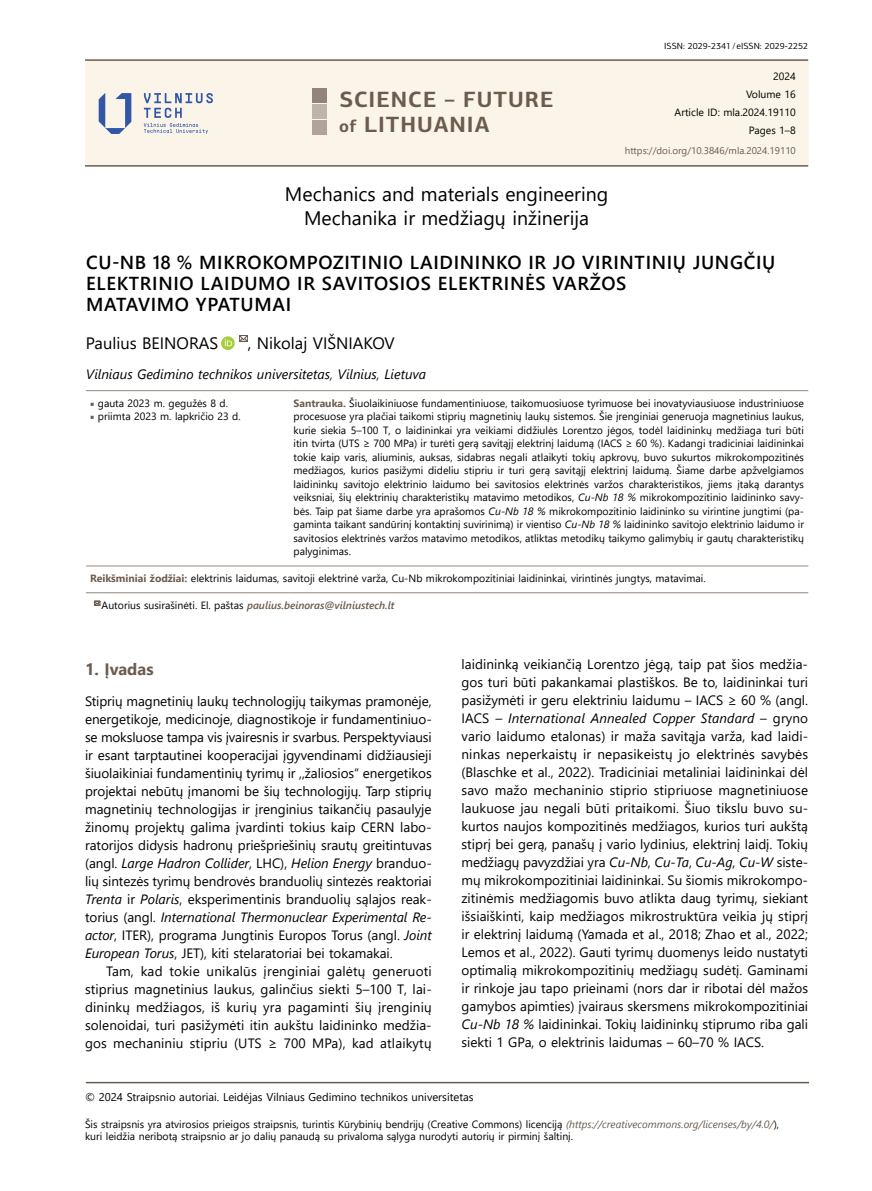
<style>
.page{position:relative;width:872px;height:1191px;background:#fff}
.page>*{position:absolute;margin:0;border:0;box-sizing:border-box;transform-origin:0 0}
.t1{font:700 22.05px/24.8px "PF Centro Sans Pro";letter-spacing:.045em;color:#6c5c4e}
.t2{font:19.5px/23.4px "Segoe UI";color:#000;text-align:center}
.t3{font:600 18.75px/21px "Segoe UI";letter-spacing:.035em;color:#000}
.t4{font:16.5px "Segoe UI";color:#000}
.t5{font:700 16.5px "Segoe UI";color:#6c5c4e}
.t6{font:13.5px/18px "Segoe UI";color:#000;text-align:justify}
.t7{font:italic 13.5px "Segoe UI";color:#000}
.t8{font:11.25px "Segoe UI";color:#000}
.t9{font:10.5px/13.5px "Segoe UI";color:#000}
.t10{font:italic 600 10.5px "Segoe UI";color:#6c5c4e}
.t11{font:9.75px "Segoe UI";color:#6c5c4e}
.t12{font:9px "PF Centro Sans Pro";color:#000}
.s1{font-size:17.25px}
.s2{font-weight:300}
.s3{font-family:"Minion Pro";color:#6c5c4e}
.s4{font-weight:700;color:#6c5c4e}
.s5{font-style:italic}
.s6{font-weight:400;font-style:normal;color:#000}
.s7{font-style:italic;color:#6c5c4e}
</style>
<div class="page">
<hr style="left:86px;top:1081px;width:723px;height:2px;background:#6c5c4e">
<div style="left:85px;top:61px;width:723px;height:104px;background:#fbf4e9"></div>
<hr style="left:85px;top:59px;width:723px;height:2px;background:#6c5c4e">
<hr style="left:85px;top:165px;width:723px;height:2px;background:#6c5c4e">
<svg style="left:99px;top:93px;width:32px;height:41px"></svg>
<svg style="left:144px;top:93px;width:69px;height:41px"></svg>
<div style="left:312px;top:89px;width:14px;height:14px;background:#928478"></div>
<div style="left:312px;top:120px;width:14px;height:14px;background:#afa39a"></div>
<div style="left:312px;top:104px;width:14px;height:15px;background:#bdb4ac"></div>
<svg style="left:221px;top:336px;width:14px;height:14px"></svg>
<svg style="left:225px;top:339px;width:7px;height:7px"></svg>
<svg style="left:239px;top:335px;width:9px;height:7px"></svg>
<hr style="left:86px;top:390px;width:203px;height:1px;background:#a09388">
<hr style="left:289px;top:390px;width:519px;height:1px;background:#a09388">
<hr style="left:86px;top:565px;width:203px;height:1px;background:#a09388">
<hr style="left:289px;top:565px;width:519px;height:1px;background:#a09388">
<hr style="left:86px;top:592px;width:203px;height:1px;background:#a09388">
<hr style="left:289px;top:592px;width:519px;height:1px;background:#a09388">
<svg style="left:93px;top:600px;width:8px;height:6px"></svg>
<h1 class="t1" style="left:339px;top:87px;width:216px">SCIENCE – FUTURE <span class="s1">of</span> LITHUANIA</h1>
<h2 class="t2" style="left:285px;top:181px;width:325px">Mechanics and materials engineering<br>Mechanika ir medžiagų inžinerija</h2>
<p class="t12" style="left:664px;top:41px;width:145px">ISSN: 2029-2341/eISSN: 2029-2252</p>
<p class="t9" style="left:674px;top:66px;width:123px;line-height:18.1px;text-align:right">2024<br>Volume 16<br>Article ID: mla.2024.19110<br>Pages 1–8</p>
<p class="t11" style="left:625px;top:141px;width:172px">https://doi.org/10.3846/mla.2024.19110</p>
<h3 class="t3" style="left:86px;top:250px;width:690px">CU-NB 18 % MIKROKOMPOZITINIO LAIDININKO IR JO VIRINTINIŲ JUNGČIŲ<br>ELEKTRINIO LAIDUMO IR SAVITOSIOS ELEKTRINĖS VARŽOS<br>MATAVIMO YPATUMAI</h3>
<p class="t4" style="left:86px;top:328px;width:134px">Paulius BEINORAS</p>
<p class="t4" style="left:248px;top:328px;width:148px">, Nikolaj VIŠNIAKOV</p>
<p class="t7" style="left:86px;top:362px;width:342px">Vilniaus Gedimino technikos universitetas<span class="s2">,</span> Vilnius<span class="s2">,</span> Lietuva</p>
<p class="t9" style="left:90px;top:395px;width:139px"><span class="s3">■</span> gauta 2023 m. gegužės 8 d.</p>
<p class="t9" style="left:90px;top:409px;width:152px"><span class="s3">■</span> priimta 2023 m. lapkričio 23 d.</p>
<p class="t9" style="left:293px;top:395px;width:512px;text-align:justify"><span class="s4">Santrauka.</span> Šiuolaikiniuose fundamentiniuose, taikomuosiuose tyrimuose bei inovatyviausiuose industriniuose procesuose yra plačiai taikomi stiprių magnetinių laukų sistemos. Šie įrenginiai generuoja magnetinius laukus, kurie siekia 5–100 T, o laidininkai yra veikiami didžiulės Lorentzo jėgos, todėl laidininkų medžiaga turi būti itin tvirta (UTS ≥ 700 MPa) ir turėti gerą savitąjį elektrinį laidumą (IACS ≥ 60 %). Kadangi tradiciniai laidininkai tokie kaip varis, aliuminis, auksas, sidabras negali atlaikyti tokių apkrovų, buvo sukurtos mikrokompozitinės medžiagos, kurios pasižymi dideliu stipriu ir turi gerą savitąjį elektrinį laidumą. Šiame darbe apžvelgiamos laidininkų savitojo elektrinio laidumo bei savitosios elektrinės varžos charakteristikos, jiems įtaką darantys veiksniai, šių elektrinių charakteristikų matavimo metodikos, <span class="s5">Cu-Nb 18 %</span> mikrokompozitinio laidininko savy&shy;bės. Taip pat šiame darbe yra aprašomos <span class="s5">Cu-Nb 18 %</span> mikrokompozitinio laidininko su virintine jungtimi (pa&shy;gaminta taikant sandūrinį kontaktinį suvirinimą) ir vientiso <span class="s5">Cu-Nb 18 %</span> laidininko savitojo elektrinio laidumo ir savitosios elektrinės varžos matavimo metodikos, atliktas metodikų taikymo galimybių ir gautų charakteristikų palyginimas.</p>
<p class="t9" style="left:90px;top:571px;width:617px"><span class="s4">Reikšminiai žodžiai:</span> elektrinis laidumas, savitoji elektrinė varža, Cu-Nb mikrokompozitiniai laidininkai, virintinės jungtys, matavimai.</p>
<p class="t10" style="left:102px;top:595px;width:294px"><span class="s6">Autorius susirašinėti. El. paštas</span> paulius.beinoras@vilniustech.lt</p>
<p class="t5" style="left:85px;top:653px;width:70px">1. Įvadas</p>
<p class="t6" style="left:85px;top:690px;width:348px">Stiprių magnetinių laukų technologijų taikymas pramonėje, energetikoje, medicinoje, diagnostikoje ir fundamentiniuo&shy;se moksluose tampa vis įvairesnis ir svarbus. Perspektyviausi ir esant tarptautinei kooperacijai įgyvendinami didžiausieji šiuolaikiniai fundamentinių tyrimų ir ,,žaliosios“ energetikos projektai nebūtų įmanomi be šių technologijų. Tarp stiprių magnetinių technologijas ir įrenginius taikančių pasaulyje žinomų projektų galima įvardinti tokius kaip CERN labo&shy;ratorijos didysis hadronų priešpriešinių srautų greitintuvas (angl. <span class="s5">Large Hadron Collider</span>, LHC), <span class="s5">Helion Energy</span> branduo&shy;lių sintezės tyrimų bendrovės branduolių sintezės reaktoriai <span class="s5">Trenta</span> ir <span class="s5">Polaris</span>, eksperimentinis branduolių sąlajos reak&shy;torius (angl. <span class="s5">International Thermonuclear Experimental Re&shy;actor</span>, ITER), programa Jungtinis Europos Torus (angl. <span class="s5">Joint European Torus</span>, JET), kiti stelaratoriai bei tokamakai.</p>
<p class="t6" style="left:85px;top:960px;width:348px;text-indent:21px">Tam, kad tokie unikalūs įrenginiai galėtų generuoti stiprius magnetinius laukus, galinčius siekti 5–100 T, lai&shy;dininkų medžiagos, iš kurių yra pagaminti šių įrenginių solenoidai, turi pasižymėti itin aukštu laidininko medžia&shy;gos mechaniniu stipriu (UTS ≥ 700 MPa), kad atlaikytų</p>
<p class="t6" style="left:461px;top:654px;width:348px">laidininką veikiančią Lorentzo jėgą, taip pat šios medžia&shy;gos turi būti pakankamai plastiškos. Be to, laidininkai turi pasižymėti ir geru elektriniu laidumu – IACS ≥ 60 % (angl.<br>IACS <span class="s5">– International Annealed Copper Standard</span> – gryno vario laidumo etalonas) ir maža savitąja varža, kad laidi&shy;ninkas neperkaistų ir nepasikeistų jo elektrinės savybės (Blaschke et al., 2022). Tradiciniai metaliniai laidininkai dėl savo mažo mechaninio stiprio stipriuose magnetiniuose laukuose jau negali būti pritaikomi. Šiuo tikslu buvo su&shy;kurtos naujos kompozitinės medžiagos, kurios turi aukštą stiprį bei gerą, panašų į vario lydinius, elektrinį laidį. Tokių medžiagų pavyzdžiai yra <span class="s5">Cu-Nb</span>, <span class="s5">Cu-Ta</span>, <span class="s5">Cu-Ag</span>, <span class="s5">Cu-W</span> siste&shy;mų mikrokompozitiniai laidininkai. Su šiomis mikrokompo&shy;zitinėmis medžiagomis buvo atlikta daug tyrimų, siekiant išsiaiškinti, kaip medžiagos mikrostruktūra veikia jų stiprį ir elektrinį laidumą (Yamada et al., 2018; Zhao et al., 2022; Lemos et al., 2022). Gauti tyrimų duomenys leido nustatyti optimalią mikrokompozitinių medžiagų sudėtį. Gaminami ir rinkoje jau tapo prieinami (nors dar ir ribotai dėl mažos gamybos apimties) įvairaus skersmens mikrokompozitiniai <span class="s5">Cu-Nb 18 %</span> laidininkai. Tokių laidininkų stiprumo riba gali siekti 1 GPa, o elektrinis laidumas – 60–70 % IACS.</p>
<p class="t8" style="left:85px;top:1086px;width:390px">© 2024 Straipsnio autoriai. Leidėjas Vilniaus Gedimino technikos universitetas</p>
<p class="t9" style="left:85px;top:1117px;width:695px;line-height:12px">Šis straipsnis yra atvirosios prieigos straipsnis, turintis Kūrybinių bendrijų (Creative Commons) licenciją <span class="s7">(https://creativecommons.org/licenses/by/4.0/</span>), kuri leidžia neribotą straipsnio ar jo dalių panaudą su privaloma sąlyga nurodyti autorių ir pirminį šaltinį.</p>
</div>
